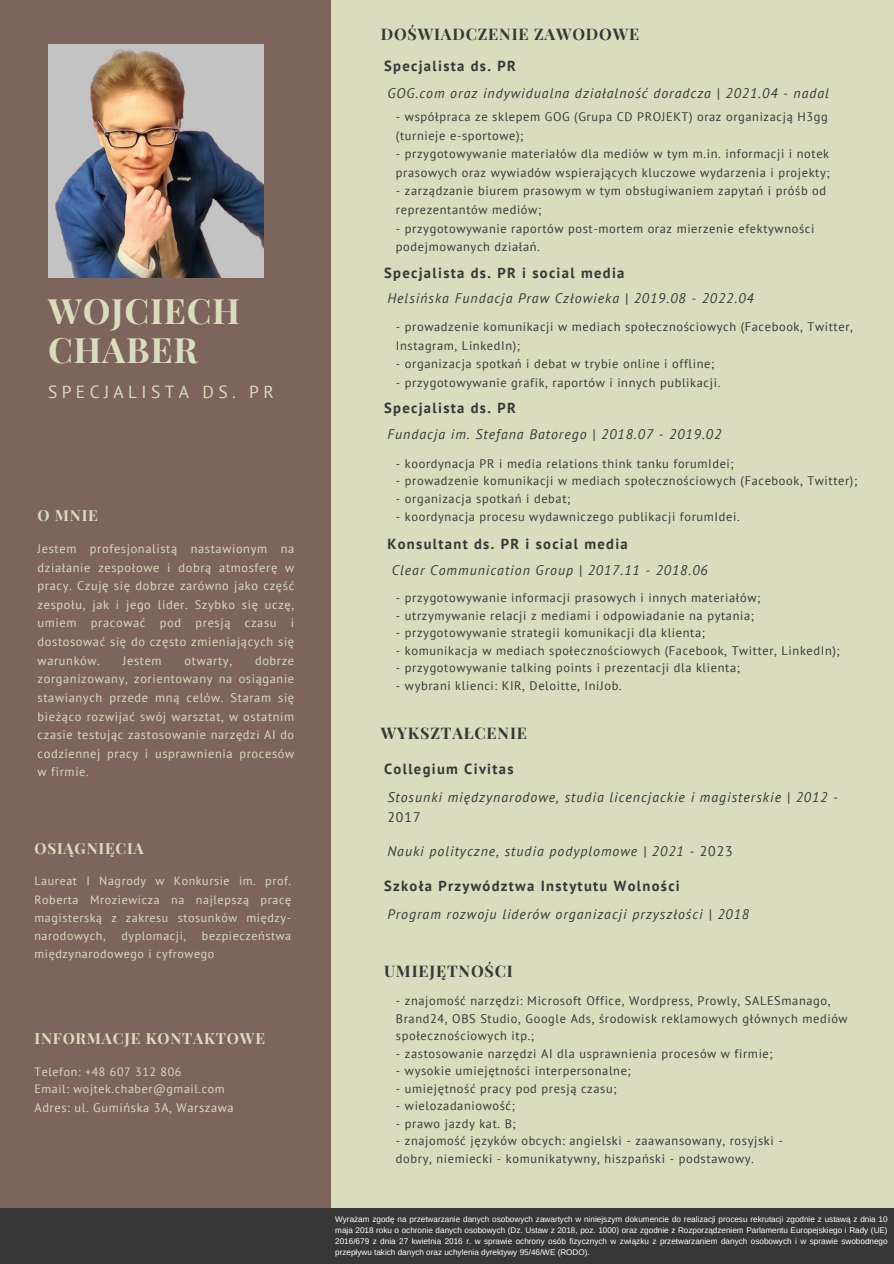
<style>
.page{position:relative;width:894px;height:1264px;background:#fff}
.page>*{position:absolute;margin:0;border:0;box-sizing:border-box;transform-origin:0 0}
.t1{font:700 34.95px/38.2px "Playfair Display";letter-spacing:.02em;color:#d9ddbd}
.t2{font:17.55px "PT Sans";letter-spacing:.25em;color:#d9ddbd}
.t3{font:700 16.05px "Playfair Display";letter-spacing:.05em;color:#373737}
.t4{font:700 15.3px "Playfair Display";letter-spacing:.05em;color:#d9ddbd}
.t5{font:700 14.55px "PT Sans";letter-spacing:.09em;color:#373737}
.t6{font:italic 13.8px/20.9px "PT Sans";letter-spacing:.07em;color:#373737}
.t7{font:12.45px/18.6px "PT Sans";letter-spacing:.05em;color:#373737}
.t8{font:12.45px/18.6px "PT Sans";letter-spacing:.05em;color:#d9ddbd;text-align:justify}
.t9{font:12px/18px "PT Sans";letter-spacing:.05em;color:#d9ddbd}
.t10{font:8.1px/10.8px "Arimo";color:#fff;text-align:justify}
.s1{font-style:normal}
</style>
<div class="page">
<div style="left:0;top:0;width:893px;height:1263px;background:#d9ddbd"></div>
<div style="left:0;top:0;width:331px;height:1263px;background:#7d645d"></div>
<div style="left:0;top:1208px;width:893px;height:55px;background:#373737"></div>
<img style="left:48px;top:45px;width:215px;height:233px">
<p class="t1" style="left:48px;top:291px;width:194px">WOJCIECH<br>CHABER</p>
<p class="t2" style="left:48px;top:380px;width:227px">SPECJALISTA DS. PR</p>
<h2 class="t4" style="left:38px;top:504px;width:62px">O MNIE</h2>
<h1 class="t8" style="left:38px;top:539px;width:258px">Jestem profesjonalistą nastawionym na działanie zespołowe i dobrą atmosferę w pracy. Czuję się dobrze zarówno jako część zespołu, jak i jego lider. Szybko się uczę, umiem pracować pod presją czasu i dostosować się do często zmieniających się warunków.</h1>
<h1 class="t8" style="left:38px;top:650px;width:258px;text-indent:217px">dobrze zorganizowany, zorientowany na osiąganie stawianych przede mną celów. Staram się bieżąco rozwijać swój warsztat, w ostatnim czasie testując zastosowanie narzędzi AI do codziennej pracy i usprawnienia procesów w firmie.</h1>
<h1 class="t8" style="left:123px;top:650px;width:40px">Jestem</h1>
<h1 class="t8" style="left:185px;top:650px;width:49px">otwarty,</h1>
<h6 class="t4" style="left:34px;top:837px;width:111px">OSIĄGNIĘCIA</h6>
<h3 class="t9" style="left:34px;top:872px;width:258px;text-align:justify">Laureat I Nagrody w Konkursie im. prof.<br>Roberta Mroziewicza na najlepszą pracę magisterską z zakresu stosunków między&shy;narodowych,</h3>
<h3 class="t9" style="left:34px;top:926px;width:258px;text-indent:167px">bezpieczeństwa międzynarodowego i cyfrowego</h3>
<h3 class="t9" style="left:121px;top:926px;width:66px">dyplomacji,</h3>
<h6 class="t4" style="left:34px;top:1027px;width:232px">INFORMACJE KONTAKTOWE</h6>
<h3 class="t9" style="left:34px;top:1062px;width:191px;line-height:17.5px">Telefon: +48 607 312 806<br>Email: wojtek.chaber@gmail.com</h3>
<h3 class="t8" style="left:34px;top:1097px;width:201px">Adres: ul. Gumińska 3A, Warszawa</h3>
<h6 class="t3" style="left:381px;top:22px;width:260px">DOŚWIADCZENIE ZAWODOWE</h6>
<h5 class="t5" style="left:384px;top:56px;width:133px">Specjalista ds. PR</h5>
<h4 class="t7" style="left:396px;top:107px;width:433px">- współpraca ze sklepem GOG (Grupa CD PROJEKT) oraz organizacją H3gg (turnieje e-sportowe);</h4>
<h4 class="t7" style="left:396px;top:144px;width:435px">- przygotowywanie materiałów dla mediów w tym m.in. informacji i notek prasowych oraz wywiadów wspierających kluczowe wydarzenia i projekty;</h4>
<h4 class="t7" style="left:396px;top:181px;width:431px">- zarządzanie biurem prasowym w tym obsługiwaniem zapytań i próśb od reprezentantów mediów;</h4>
<h4 class="t7" style="left:396px;top:219px;width:420px">- przygotowywanie raportów post-mortem oraz mierzenie efektywności podejmowanych działań.</h4>
<h5 class="t6" style="left:387px;top:82px;width:443px">GOG.com oraz indywidualna działalność doradcza | 2021.04 - nadal</h5>
<h4 class="t5" style="left:384px;top:263px;width:242px">Specjalista ds. PR i social media</h4>
<h5 class="t6" style="left:387px;top:287px;width:368px">Helsińska Fundacja Praw Człowieka | 2019.08 - 2022.04</h5>
<h6 class="t7" style="left:396px;top:317px;width:458px">- prowadzenie komunikacji w mediach społecznościowych (Facebook, Twitter,<br>Instagram, LinkedIn);</h6>
<h3 class="t7" style="left:396px;top:354px;width:320px">- organizacja spotkań i debat w trybie online i offline;</h3>
<h3 class="t7" style="left:396px;top:373px;width:326px">- przygotowywanie grafik, raportów i innych publikacji.</h3>
<h3 class="t5" style="left:384px;top:398px;width:133px">Specjalista ds. PR</h3>
<h4 class="t6" style="left:387px;top:423px;width:335px">Fundacja im. Stefana Batorego | 2018.07 - 2019.02</h4>
<h3 class="t7" style="left:396px;top:454px;width:339px">- koordynacja PR i media relations think tanku forumIdei;</h3>
<h3 class="t7" style="left:396px;top:471px;width:462px">- prowadzenie komunikacji w mediach społecznościowych (Facebook, Twitter);</h3>
<h3 class="t7" style="left:396px;top:489px;width:176px">- organizacja spotkań i debat;</h3>
<h3 class="t7" style="left:396px;top:507px;width:345px">- koordynacja procesu wydawniczego publikacji forumIdei.</h3>
<h6 class="t5" style="left:387px;top:534px;width:242px">Konsultant ds. PR i social media</h6>
<h4 class="t6" style="left:391px;top:559px;width:317px">Clear Communication Group | 2017.11 - 2018.06</h4>
<h5 class="t7" style="left:396px;top:588px;width:366px">- przygotowywanie informacji prasowych i innych materiałów;</h5>
<h5 class="t7" style="left:396px;top:605px;width:359px">- utrzymywanie relacji z mediami i odpowiadanie na pytania;</h5>
<h5 class="t7" style="left:396px;top:623px;width:310px">- przygotowywanie strategii komunikacji dla klienta;</h5>
<h5 class="t7" style="left:396px;top:640px;width:445px">- komunikacja w mediach społecznościowych (Facebook, Twitter, LinkedIn);</h5>
<h5 class="t7" style="left:396px;top:658px;width:345px">- przygotowywanie talking points i prezentacji dla klienta;</h5>
<h5 class="t7" style="left:396px;top:675px;width:227px">- wybrani klienci: KIR, Deloitte, IniJob.</h5>
<h6 class="t3" style="left:381px;top:721px;width:148px">WYKSZTAŁCENIE</h6>
<h4 class="t5" style="left:384px;top:759px;width:131px">Collegium Civitas</h4>
<h5 class="t6" style="left:387px;top:786px;width:451px">Stosunki międzynarodowe, studia licencjackie i magisterskie | 2012 -<br><span class="s1">2017</span></h5>
<h3 class="t6" style="left:387px;top:840px;width:347px">Nauki polityczne, studia podyplomowe | 2021 - <span class="s1">2023</span></h3>
<h6 class="t5" style="left:384px;top:876px;width:297px">Szkoła Przywództwa Instytutu Wolności</h6>
<h6 class="t6" style="left:387px;top:903px;width:363px">Program rozwoju liderów organizacji przyszłości | 2018</h6>
<p class="t3" style="left:384px;top:959px;width:130px">UMIEJĘTNOŚCI</p>
<h5 class="t7" style="left:396px;top:991px;width:453px;line-height:17.5px">- znajomość narzędzi: Microsoft Office, Wordpress, Prowly, SALESmanago,<br>Brand24, OBS Studio, Google Ads, środowisk reklamowych głównych mediów społecznościowych itp.;</h5>
<h5 class="t7" style="left:396px;top:1043px;width:378px">- zastosowanie narzędzi AI dla usprawnienia procesów w firmie;</h5>
<h5 class="t7" style="left:396px;top:1061px;width:236px">- wysokie umiejętności interpersonalne;</h5>
<h5 class="t7" style="left:396px;top:1078px;width:222px">- umiejętność pracy pod presją czasu;</h5>
<h5 class="t7" style="left:396px;top:1096px;width:120px">- wielozadaniowość;</h5>
<h5 class="t7" style="left:396px;top:1113px;width:121px">- prawo jazdy kat. B;</h5>
<h5 class="t7" style="left:396px;top:1131px;width:388px;line-height:17.5px">- znajomość języków obcych: angielski - zaawansowany, rosyjski - dobry, niemiecki - komunikatywny, hiszpański - podstawowy.</h5>
<h5 class="t10" style="left:335px;top:1213px;width:554px">Wyrażam zgodę na przetwarzanie danych osobowych zawartych w niniejszym dokumencie do realizacji procesu rekrutacji zgodnie z ustawą z dnia 10 maja 2018 roku o ochronie danych osobowych (Dz. Ustaw z 2018, poz. 1000) oraz zgodnie z Rozporządzeniem Parlamentu Europejskiego i Rady (UE)<br>2016/679 z dnia 27 kwietnia 2016 r. w sprawie ochrony osób fizycznych w związku z przetwarzaniem danych osobowych i w sprawie swobodnego przepływu takich danych oraz uchylenia dyrektywy 95/46/WE (RODO).</h5>
</div>
